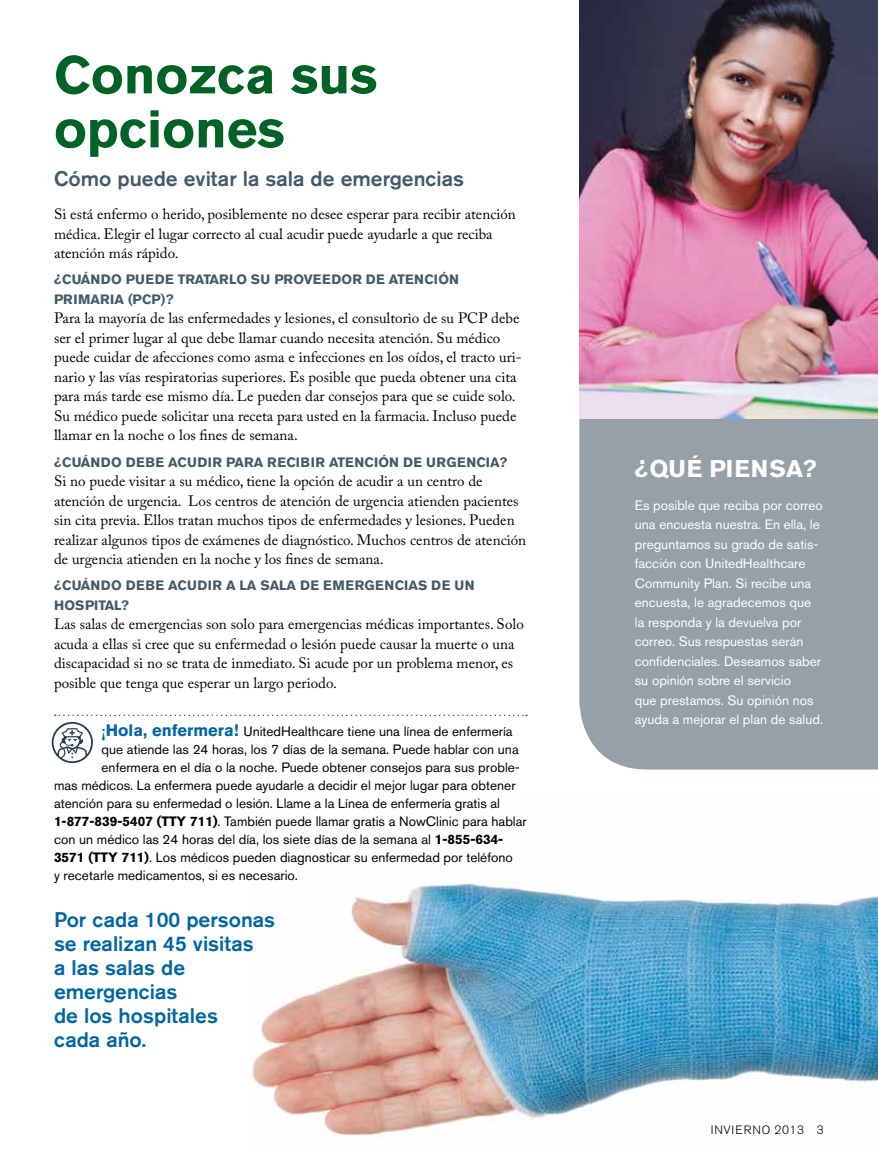
<style>
.page{position:relative;width:878px;height:1161px;background:#fff}
.page>*{position:absolute;margin:0;border:0;box-sizing:border-box;transform-origin:0 0}
.t1{font:700 52.5px/54px "Akzidenz Grotesk BE";color:#006225}
.t2{font:700 24px "Akzidenz Grotesk BE";color:#fff}
.t3{font:500 21px/24px "Akzidenz Grotesk BE";color:#0065a4}
.t4{font:500 21px "Akzidenz Grotesk BE";color:#425a69}
.t5{font:15px/19.5px "Adobe Caslon Pro";color:#000}
.t6{font:13.5px "Akzidenz Grotesk BE";color:#000}
.t7{font:13.5px/19.5px "Akzidenz Grotesk BE";color:#fff}
.t8{font:700 13.5px/19.5px "Akzidenz Grotesk BE";letter-spacing:.02em;color:#425a69}
.t9{font:700 13.5px/19.5px "Akzidenz Grotesk BE";color:#425a69}
.t10{font:300 12px "Akzidenz Grotesk BE";letter-spacing:.06em;color:#000}
.s1{font-family:"Adobe Caslon Pro";font-weight:700;font-size:16.5px;color:#0065a4}
.s2{font-weight:700;font-size:16.5px;color:#0065a4}
.s3{font-weight:700}
</style>
<div class="page">
<img style="left:250px;top:882px;width:628px;height:256px">
<svg style="left:55px;top:715px;width:472px;height:1px"></svg>
<svg style="left:52px;top:722px;width:41px;height:41px"></svg>
<div style="left:579px;top:418px;width:299px;height:352px;background:#95a0a9"></div>
<img style="left:579px;top:0;width:299px;height:418px">
<h1 class="t1" style="left:54px;top:48px;width:325px">Conozca sus opciones</h1>
<h3 class="t4" style="left:54px;top:166px;width:411px">Cómo puede evitar la sala de emergencias</h3>
<p class="t5" style="left:54px;top:204px;width:463px">Si está enfermo o herido, posiblemente no desee esperar para recibir atención médica. Elegir el lugar correcto al cual acudir puede ayudarle a que reciba atención más rápido.</p>
<p class="t9" style="left:54px;top:270px;width:406px">¿CUÁNDO PU EDE TRATARLO SU PROVEEDOR DE ATENCIÓN<br>PRIMARIA (PCP)?</p>
<p class="t5" style="left:54px;top:308px;width:469px">Para la mayoría de las enfermedades y lesiones, el consultorio de su PCP debe ser el primer lugar al que debe llamar cuando necesita atención. Su médico puede cuidar de afecciones como asma e infecciones en los oídos, el tracto uri&shy;nario y las vías respiratorias superiores. Es posible que pueda obtener una cita para más tarde ese mismo día. Le pueden dar consejos para que se cuide solo.<br>Su médico puede solicitar una receta para usted en la farmacia. Incluso puede llamar en la noche o los fines de semana.</p>
<p class="t8" style="left:54px;top:452px;width:455px">¿CUÁNDO DEBE ACUDIR PARA RECIBIR ATENCIÓN DE URGENCIA?</p>
<p class="t5" style="left:54px;top:471px;width:473px">Si no puede visitar a su médico, tiene la opción de acudir a un centro de atención de urgencia. Los centros de atención de urgencia atienden pacientes sin cita previa. Ellos tratan muchos tipos de enfermedades y lesiones. Pueden realizar algunos tipos de exámenes de diagnóstico. Muchos centros de atención de urgencia atienden en la noche y los fines de semana.</p>
<p class="t8" style="left:54px;top:576px;width:422px">¿CUÁNDO DEBE ACUDIR A LA SALA DE EMERGENCIAS DE UN<br>HOSPITAL?</p>
<p class="t5" style="left:54px;top:614px;width:471px">Las salas de emergencias son solo para emergencias médicas importantes. Solo acuda a ellas si cree que su enfermedad o lesión puede causar la muerte o una discapacidad si no se trata de inmediato. Si acude por un problema menor, es posible que tenga que esperar un largo periodo.</p>
<p class="t6" style="left:102px;top:723px;width:412px"><span class="s1">¡</span><span class="s2">Hola, enfermera!</span> UnitedHealthcare tiene una línea de enfermería</p>
<p class="t6" style="left:102px;top:741px;width:419px">que atiende las 24 horas, los 7 días de la semana. Puede hablar con una</p>
<p class="t6" style="left:102px;top:759px;width:420px">enfermera en el día o la noche. Puede obtener consejos para sus proble-</p>
<p class="t6" style="left:54px;top:777px;width:463px">mas médicos. La enfermera puede ayudarle a decidir el mejor lugar para obtener</p>
<p class="t6" style="left:54px;top:795px;width:447px">atención para su enfermedad o lesión. Llame a la Línea de enfermería gratis al</p>
<p class="t6" style="left:54px;top:813px;width:474px"><span class="s3">1-877-839-5407 (TTY 711)</span>. También puede llamar gratis a NowClinic para hablar</p>
<p class="t6" style="left:54px;top:831px;width:451px">con un médico las 24 horas del día, los siete días de la semana al <span class="s3">1-855-634-</span></p>
<p class="t6" style="left:54px;top:849px;width:460px"><span class="s3">3571 (TTY 711)</span>. Los médicos pueden diagnosticar su enfermedad por teléfono</p>
<p class="t6" style="left:54px;top:867px;width:245px">y recetarle medicamentos, si es necesario.</p>
<h3 class="t3" style="left:54px;top:907px;width:223px">Por cada 100 personas se realizan 45 visitas<br>a las salas de emergencias<br>de los hospitales<br>cada año.</h3>
<h2 class="t2" style="left:634px;top:455px;width:90px">¿Qué pien</h2>
<h2 class="t2" style="left:769px;top:455px;width:49px">sa?</h2>
<p class="t7" style="left:634px;top:495px;width:190px">Es posible que reciba por correo una encuesta nuestra. En ella, le preguntamos su grado de satis&shy;facción con UnitedHealthcare<br>Community Plan. Si recibe una encuesta, le agradecemos que la responda y la devuelva por correo. Sus respuestas serán confidenciales. Deseamos saber su opinión sobre el servicio<br>que prestamos. Su opinión nos ayuda a mejorar el plan de salud.</p>
<p class="t10" style="left:710px;top:1123px;width:115px">INVIERNO 2013 3</p>
</div>
